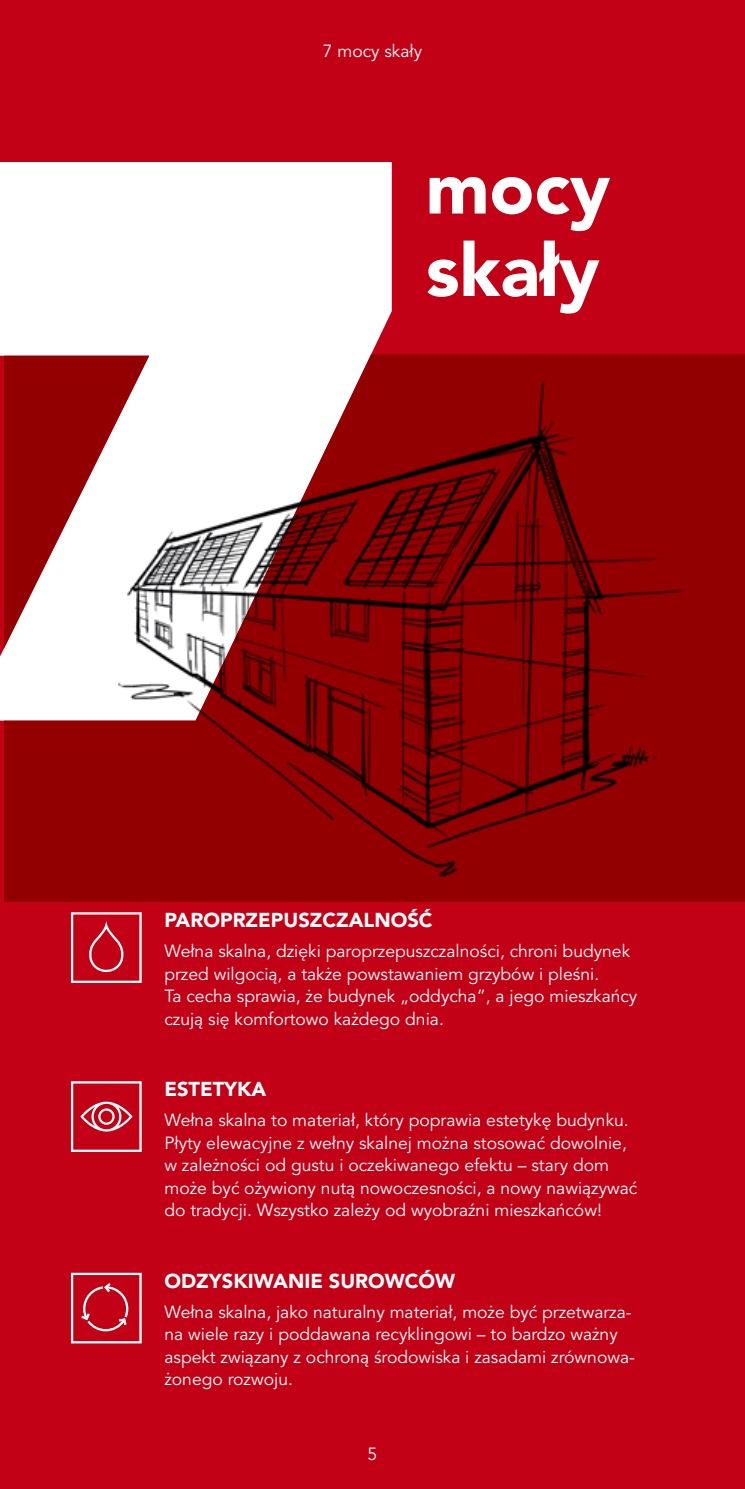
<style>
.page{position:relative;width:745px;height:1489px;background:#fff}
.page>*{position:absolute;margin:0;border:0;box-sizing:border-box;transform-origin:0 0}
.t1{font:900 73.25px "Avenir LT Pro";color:#fff}
.Statement{font:900 20px "Avenir LT Pro";color:#fff}
.Body{font:17.5px/22.5px "Avenir LT Pro";color:#fff}
</style>
<div class="page">
<div style="left:0;top:0;width:744px;height:1488px;background:#c20016"></div>
<div style="left:0;top:162px;width:392px;height:602px;background:#fff"></div>
<img style="left:5px;top:354px;width:739px;height:547px">
<svg style="left:71px;top:1081px;width:71px;height:70px"></svg>
<svg style="left:71px;top:912px;width:71px;height:70px"></svg>
<svg style="left:71px;top:1272px;width:71px;height:71px"></svg>
<p class="Body" style="left:322px;top:40px;width:101px">7 mocy skały</p>
<p class="t1" style="left:425px;top:144px;width:186px">mocy</p>
<p class="t1" style="left:425px;top:226px;width:175px">skały</p>
<p class="Statement" style="left:164px;top:908px;width:269px">PAROPRZEPUSZCZALNOŚĆ</p>
<p class="Body" style="left:164px;top:940px;width:474px">Wełna skalna, dzięki paroprzepuszczalności, chroni budynek przed wilgocią, a także powstawaniem grzybów i pleśni.<br>Ta cecha sprawia, że budynek „oddycha”, a jego mieszkańcy czują się komfortowo każdego dnia.</p>
<p class="Statement" style="left:164px;top:1077px;width:103px">ESTETYKA</p>
<p class="Body" style="left:164px;top:1108px;width:474px">Wełna skalna to materiał, który poprawia estetykę budynku.<br>Płyty elewacyjne z wełny skalnej można stosować dowolnie, w zależności od gustu i oczekiwanego efektu – stary dom może być ożywiony nutą nowoczesności, a nowy nawiązywać do tradycji. Wszystko zależy od wyobraźni mieszkańców!</p>
<p class="Statement" style="left:164px;top:1268px;width:292px">ODZYSKIWANIE SUROWCÓW</p>
<p class="Body" style="left:164px;top:1300px;width:471px">Wełna skalna, jako naturalny materiał, może być przetwarza&shy;na wiele razy i poddawana recyklingowi – to bardzo ważny aspekt związany z ochroną środowiska i zasadami zrównowa&shy;żonego rozwoju.</p>
<p class="Body" style="left:367px;top:1442px;width:11px">5</p>
</div>
